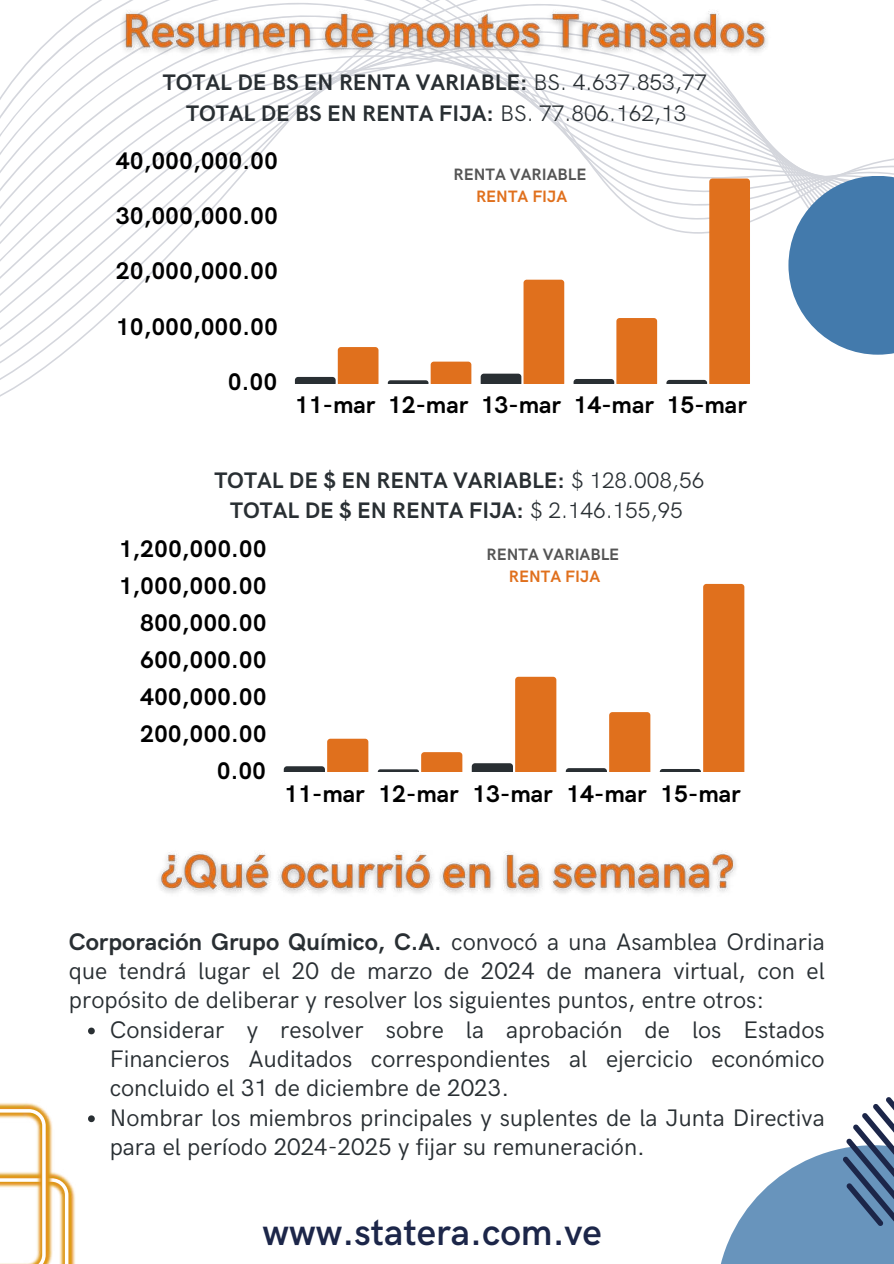
<style>
.page{position:relative;width:894px;height:1264px;background:#fff}
.page>*{position:absolute;margin:0;border:0;box-sizing:border-box;transform-origin:0 0}
.t1{font:600 37.5px "HK Grotesk";color:#1c2649}
.t2{font:24px/29.2px "HK Grotesk";color:#292f33;text-align:justify}
.t3{font:700 24px "HK Grotesk Pro";color:#000}
.t4{font:700 22.5px/30.5px "HK Grotesk Pro";color:#292f33;text-align:center}
.t5{font:700 16.5px "HK Grotesk Pro";color:#545454}
.t6{font:700 16.5px "HK Grotesk Pro";color:#e0701d}
.s1{font-weight:400}
.s2{font-weight:700}
</style>
<div class="page">
<svg style="left:721px;top:1148px;width:172px;height:115px;fill:#6894bc"></svg>
<svg style="left:0;top:0;width:893px;height:397px"></svg>
<svg style="left:788px;top:176px;width:105px;height:179px;background:#6491ba"></svg>
<svg style="left:295px;top:347px;width:83px;height:36px"></svg>
<svg style="left:387px;top:361px;width:84px;height:22px"></svg>
<svg style="left:480px;top:280px;width:84px;height:103px"></svg>
<svg style="left:573px;top:318px;width:84px;height:65px"></svg>
<svg style="left:666px;top:178px;width:83px;height:205px"></svg>
<svg style="left:842px;top:1097px;width:51px;height:137px"></svg>
<img style="left:68px;top:1180px;width:7px;height:83px">
<img style="left:0;top:1103px;width:43px;height:6px">
<svg style="left:0;top:1109px;width:68px;height:154px"></svg>
<svg style="left:284px;top:738px;width:84px;height:34px"></svg>
<svg style="left:377px;top:752px;width:85px;height:20px"></svg>
<svg style="left:471px;top:676px;width:85px;height:96px"></svg>
<svg style="left:565px;top:712px;width:85px;height:60px"></svg>
<svg style="left:659px;top:584px;width:85px;height:188px"></svg>
<img style="left:158px;top:851px;width:578px;height:42px">
<svg style="left:88px;top:1027px;width:7px;height:7px"></svg>
<svg style="left:88px;top:1115px;width:7px;height:7px"></svg>
<img style="left:114px;top:4px;width:663px;height:58px">
<p class="t4" style="left:163px;top:67px;width:545px;line-height:31.3px">TOTAL DE BS EN RENTA VARIABLE: <span class="s1">BS. 4.637.853,77<br></span>TOTAL DE BS EN RENTA FIJA: <span class="s1">BS. 77.806.162,13</span></p>
<p class="t3" style="left:116px;top:147px;width:163px">40,000,000.00</p>
<p class="t3" style="left:116px;top:202px;width:163px">30,000,000.00</p>
<p class="t3" style="left:116px;top:258px;width:163px">20,000,000.00</p>
<p class="t3" style="left:116px;top:313px;width:163px">10,000,000.00</p>
<p class="t3" style="left:228px;top:368px;width:51px">0.00</p>
<p class="t5" style="left:453px;top:165px;width:134px">RENTA VARIABLE</p>
<p class="t6" style="left:476px;top:187px;width:93px">RENTA FIJA</p>
<p class="t3" style="left:295px;top:392px;width:453px">11-mar 12-mar 13-mar 14-mar 15-mar</p>
<p class="t4" style="left:214px;top:465px;width:491px">TOTAL DE $ EN RENTA VARIABLE: <span class="s1">$ 128.008,56<br></span>TOTAL DE $ EN RENTA FIJA: <span class="s1">$ 2.146.155,95</span></p>
<p class="t5" style="left:486px;top:545px;width:134px">RENTA VARIABLE</p>
<p class="t6" style="left:509px;top:567px;width:93px">RENTA FIJA</p>
<p class="t3" style="left:119px;top:536px;width:149px">1,200,000.00</p>
<p class="t3" style="left:119px;top:572px;width:149px">1,000,000.00</p>
<p class="t3" style="left:140px;top:609px;width:128px">800,000.00</p>
<p class="t3" style="left:140px;top:646px;width:128px">600,000.00</p>
<p class="t3" style="left:140px;top:683px;width:128px">400,000.00</p>
<p class="t3" style="left:140px;top:720px;width:128px">200,000.00</p>
<p class="t3" style="left:217px;top:757px;width:51px">0.00</p>
<p class="t3" style="left:284px;top:780px;width:458px">11-mar 12-mar 13-mar 14-mar 15-mar</p>
<p class="t2" style="left:69px;top:928px;width:757px"><span class="s2">Corporación Grupo Químico, C.A.</span> convocó a una Asamblea Ordinaria que tendrá lugar el 20 de marzo de 2024 de manera virtual, con el propósito de deliberar y resolver los siguientes puntos, entre otros:</p>
<p class="t2" style="left:110px;top:1015px;width:716px;text-align:left">Considerar y resolver sobre la aprobación de los Estados Financieros Auditados correspondientes al ejercicio económico concluido el 31 de diciembre de 2023.<br>Nombrar los miembros principales y suplentes de la Junta Directiva para el período 2024-2025 y fijar su remuneración.</p>
<h1 class="t1" style="left:262px;top:1211px;width:341px">www.statera.com.ve</h1>
</div>
